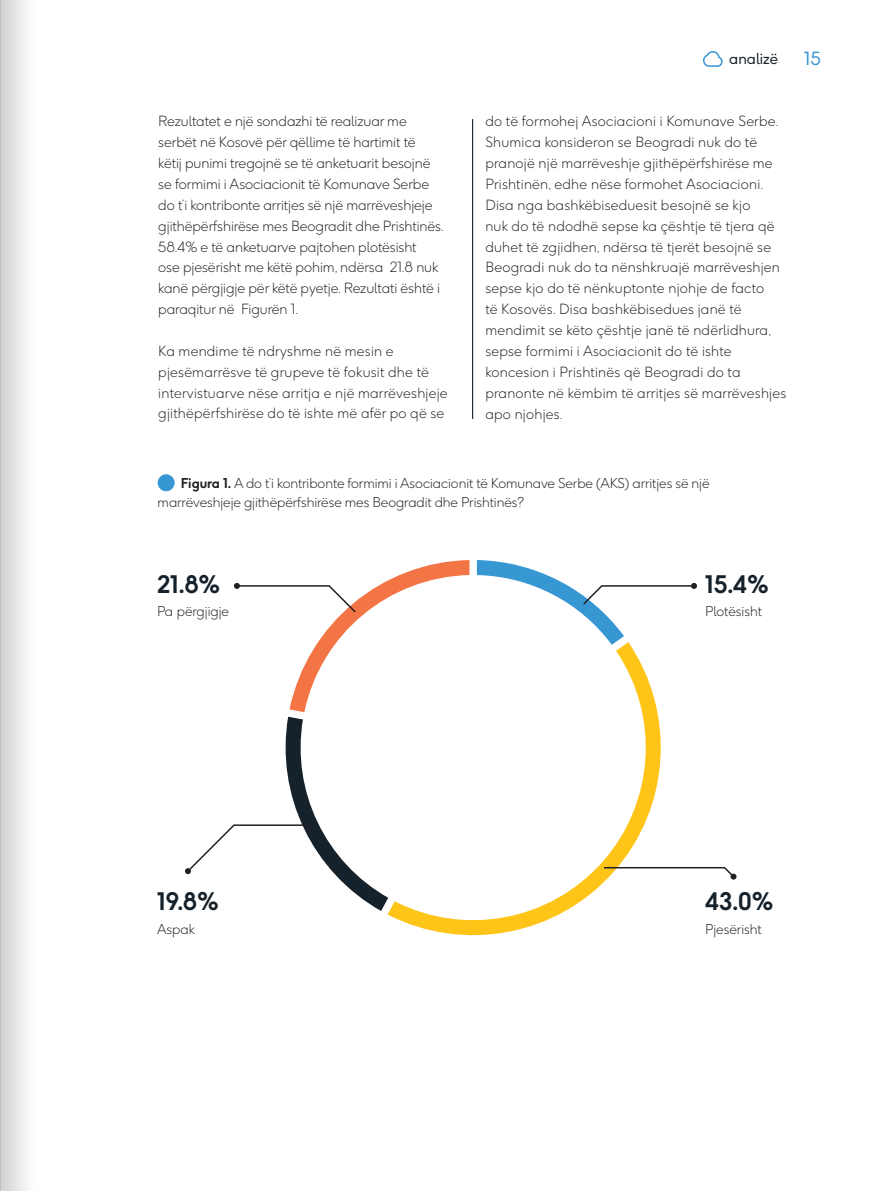
<style>
.page{position:relative;width:872px;height:1191px;background:#fff}
.page>*{position:absolute;margin:0;border:0;box-sizing:border-box;transform-origin:0 0}
.t1{font:700 24px "F37 Ginger Pro";letter-spacing:-.005em;color:#16222b}
.t2{font:18px "F37 Ginger Pro";color:#3797d3}
.t3{font:15px "F37 Ginger Pro";color:#16222b}
.t4{font:300 13.95px/20.9px "F37 Ginger Pro";letter-spacing:.015em;color:#231f20}
.t5{font:300 13.95px/20.9px "F37 Ginger Pro";letter-spacing:-.005em;color:#231f20}
.t6{font:300 13.5px/18.5px "F37 Ginger Pro";letter-spacing:-.005em;color:#231f20}
.s1{font-weight:700}
</style>
<div class="page">
<svg style="left:703px;top:51px;width:19px;height:16px"></svg>
<hr style="left:472px;top:119px;width:1px;height:300px;background:#16222b">
<div style="left:158px;top:474px;width:17px;height:17px;background:#3797d3;border-radius:50%"></div>
<svg style="left:387px;top:645px;width:274px;height:291px"></svg>
<svg style="left:477px;top:560px;width:220px;height:85px"></svg>
<svg style="left:185px;top:560px;width:284px;height:351px"></svg>
<svg style="left:602px;top:866px;width:134px;height:13px"></svg>
<div style="left:0;top:0;width:36px;height:1191px;background:linear-gradient(to right,#d0d1d3,#fff)"></div>
<hr style="left:0;top:0;width:1px;height:1191px;background:#bcbdc0">
<p class="t5" style="left:158px;top:111px;width:287px">Rezultatet e një sondazhi të realizuar me serbët në Kosovë për qëllime të hartimit të<br>këtij punimi tregojnë se të anketuarit besojnë se formimi i Asociacionit të Komunave Serbe do t’i kontribonte arritjes së një marrëveshjeje gjithëpërfshirëse mes Beogradit dhe Prishtinës.<br>58.4% e të anketuarve pajtohen plotësisht<br>ose pjesërisht me këtë pohim, ndërsa 21.8 nuk kanë përgjigje për këtë pyetje. Rezultati është i paraqitur në Figurën 1.</p>
<p class="t4" style="left:158px;top:340px;width:291px">Ka mendime të ndryshme në mesin e pjesëmarrësve të grupeve të fokusit dhe të intervistuarve nëse arritja e një marrëveshjeje gjithëpërfshirëse do të ishte më afër po që se</p>
<p class="t3" style="left:729px;top:49px;width:50px">analizë</p>
<p class="t2" style="left:804px;top:47px;width:18px">15</p>
<p class="t4" style="left:485px;top:111px;width:302px">do të formohej Asociacioni i Komunave Serbe.<br>Shumica konsideron se Beogradi nuk do të pranojë një marrëveshje gjithëpërfshirëse me Prishtinën, edhe nëse formohet Asociacioni.<br>Disa nga bashkëbiseduesit besojnë se kjo<br>nuk do të ndodhë sepse ka çështje të tjera që duhet të zgjidhen, ndërsa të tjerët besojnë se Beogradi nuk do ta nënshkruajë marrëveshjen sepse kjo do të nënkuptonte njohje de facto<br>të Kosovës. Disa bashkëbisedues janë të mendimit se këto çështje janë të ndërlidhura, sepse formimi i Asociacionit do të ishte koncesion i Prishtinës që Beogradi do ta pranonte në këmbim të arritjes së marrëveshjes apo njohjes.</p>
<p class="t6" style="left:158px;top:474px;width:553px;text-indent:23px"><span class="s1">Figura 1.</span> A do t’i kontribonte formimi i Asociacionit të Komunave Serbe (AKS) arritjes së një marrëveshjeje gjithëpërfshirëse mes Beogradit dhe Prishtinës?</p>
<h1 class="t1" style="left:157px;top:568px;width:64px">21.8%</h1>
<p class="t6" style="left:157px;top:602px;width:73px">Pa përgjigje</p>
<h1 class="t1" style="left:157px;top:885px;width:63px">19.8%</h1>
<p class="t6" style="left:157px;top:919px;width:39px">Aspak</p>
<h1 class="t1" style="left:705px;top:568px;width:65px">15.4%</h1>
<p class="t6" style="left:705px;top:602px;width:58px">Plotësisht</p>
<h1 class="t1" style="left:705px;top:885px;width:70px">43.0%</h1>
<p class="t6" style="left:705px;top:919px;width:58px">Pjesërisht</p>
</div>
